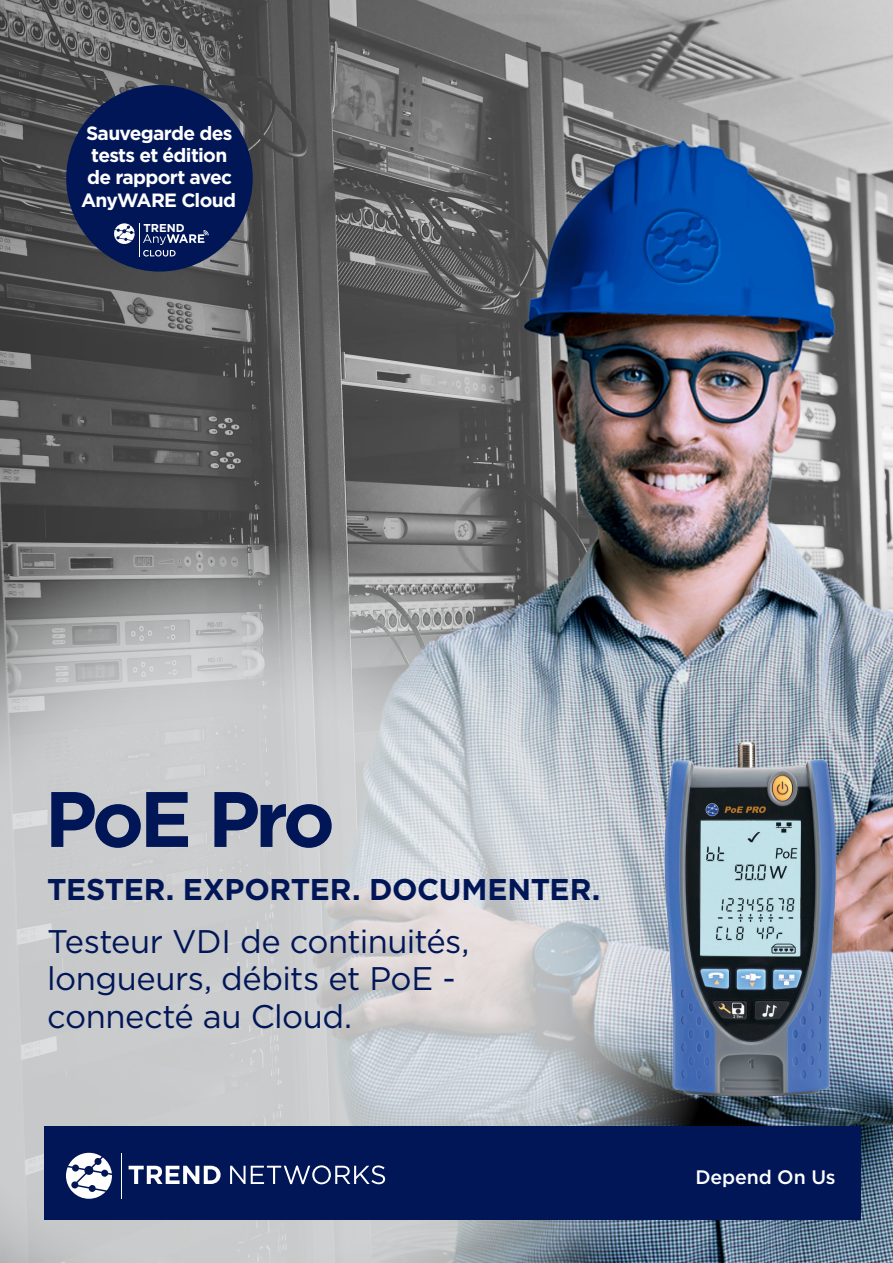
<style>
.page{position:relative;width:893px;height:1263px;background:#fff}
.page>*{position:absolute;margin:0;border:0;box-sizing:border-box;transform-origin:0 0}
.t1{font:700 78.45px "Gotham";letter-spacing:-.065em;color:#011657}
.t2{font:32.7px/37.5px "Gotham";letter-spacing:-.015em;color:#011657}
.t3{font:700 30px "Gotham";letter-spacing:-.01em;color:#011657}
.t4{font:500 19.5px "Gotham";letter-spacing:-.01em;color:#fff}
.t5{font:700 19.2px/22.4px "Gotham";letter-spacing:-.04em;color:#fff;text-align:center}
.t6{font:700 11.4px "Gotham";color:#fff}
</style>
<div class="page">
<img style="left:0;top:0;width:893px;height:1263px">
<svg style="left:0;top:539px;width:718px;height:724px;background:#b7babe"></svg>
<img style="left:662px;top:740px;width:176px;height:358px">
<div style="left:66px;top:85px;width:187px;height:187px;background:#011657;border-radius:50%"></div>
<svg style="left:114px;top:223px;width:21px;height:21px"></svg>
<hr style="left:139px;top:223px;width:1px;height:34px;background:#fff">
<svg style="left:143px;top:230px;width:66px;height:26px"></svg>
<div style="left:45px;top:1126px;width:816px;height:94px;background:#011657"></div>
<svg style="left:66px;top:1153px;width:46px;height:46px"></svg>
<hr style="left:121px;top:1153px;width:1px;height:46px;background:#fff">
<svg style="left:129px;top:1166px;width:92px;height:18px"></svg>
<svg style="left:230px;top:1165px;width:155px;height:19px"></svg>
<p class="t5" style="left:81px;top:121px;width:156px">Sauvegarde des tests et édition de rapport avec<br>AnyWARE Cloud</p>
<p class="t6" style="left:143px;top:221px;width:43px">TREND</p>
<p class="t1" style="left:45px;top:767px;width:292px">PoE Pro</p>
<p class="t3" style="left:47px;top:869px;width:555px">TESTER. EXPORTER. DOCUMENTER.</p>
<p class="t2" style="left:47px;top:921px;width:424px">Testeur VDI de continuités, longueurs, débits et PoE - connecté au Cloud.</p>
<p class="t4" style="left:695px;top:1164px;width:142px">Depend On Us</p>
</div>
